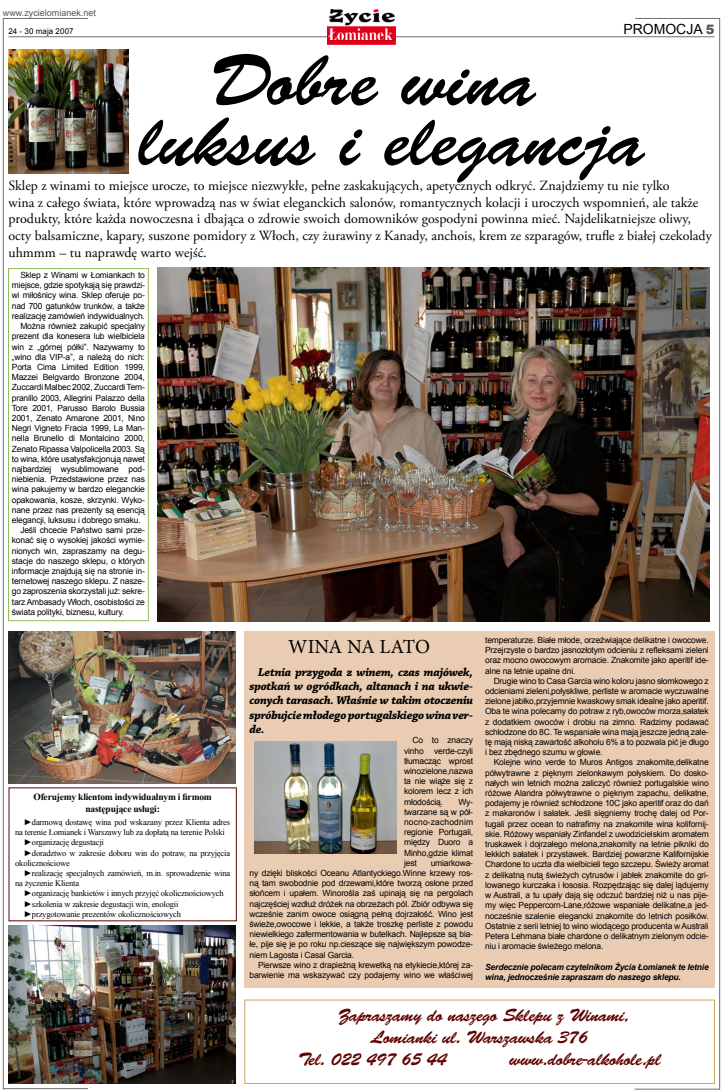
<style>
.page{position:relative;width:723px;height:1092px;background:#fff}
.page>*{position:absolute;margin:0;border:0;box-sizing:border-box;transform-origin:0 0}
.t1{font:72px "Brush Script Std";color:#000}
.t2{font:20px "Minion Pro";letter-spacing:-.01em;color:#000}
.t3{font:18px "Brush Script Std";letter-spacing:-.02em;color:#600200}
.t4{font:14px/16.8px "Adobe Garamond Pro";color:#000}
.t5{font:14px "Arial";color:#000}
.t6{font:italic 700 12px/14.4px "Chaparral Pro";letter-spacing:-.02em;color:#000;text-align:justify}
.t7{font:700 9.5px/11.4px "Times New Roman";letter-spacing:-.02em;color:#000;text-align:center}
.t8{font:9px "Arial";color:#5c554f}
.t9{font:8.5px/10.2px "Arial";letter-spacing:-.02em;color:#000;text-align:justify}
.t10{font:8.5px "Times New Roman";letter-spacing:-.02em;color:#000}
.t11{font:italic 700 8.5px/10.2px "Arial";letter-spacing:-.02em;color:#000}
.t12{font:8px "Arial";letter-spacing:.01em;color:#000}
.s1{font-weight:900;font-size:13px;color:#5c554f}
</style>
<div class="page">
<hr style="left:3px;top:19px;width:1px;height:1070px;background:#736d69">
<hr style="left:3px;top:1088px;width:85px;height:1px;background:#736d69">
<hr style="left:634px;top:1088px;width:86px;height:1px;background:#736d69">
<hr style="left:719px;top:18px;width:1px;height:1071px;background:#736d69">
<hr style="left:3px;top:18px;width:85px;height:1px;background:#736d69">
<hr style="left:635px;top:18px;width:85px;height:1px;background:#736d69">
<hr style="left:9px;top:36px;width:705px;height:1px;background:#736d69">
<img style="left:327px;top:10px;width:68px;height:35px">
<div style="left:244px;top:631px;width:470px;height:356px;background:#eaccb2"></div>
<img style="left:158px;top:267px;width:552px;height:354px">
<div style="left:8px;top:268px;width:141px;height:353px;border:1px solid #97bd5b"></div>
<img style="left:254px;top:741px;width:142px;height:112px">
<img style="left:9px;top:631px;width:227px;height:152px">
<img style="left:9px;top:49px;width:119px;height:124px">
<img style="left:9px;top:925px;width:227px;height:158px">
<p class="t8" style="left:3px;top:7px;width:95px">www.zycielomianek.net</p>
<p class="t12" style="left:9px;top:26px;width:67px">24 - 30 maja 2007</p>
<h3 class="t5" style="left:623px;top:20px;width:93px">PROMOCJA <span class="s1">5</span></h3>
<h1 class="t1" style="left:210px;top:41px;width:327px">Dobre wina</h1>
<h1 class="t1" style="left:78px;top:101px;width:568px">– luksus i elegancja</h1>
<p class="t4" style="left:9px;top:177px;width:705px">Sklep z winami to miejsce urocze, to miejsce niezwykłe, pełne zaskakujących, apetycznych odkryć. Znajdziemy tu nie tylko<br>wina z całego świata, które wprowadzą nas w świat eleganckich salonów, romantycznych kolacji i uroczych wspomnień, ale także produkty, które każda nowoczesna i dbająca o zdrowie swoich domowników gospodyni powinna mieć. Najdelikatniejsze oliwy, octy balsamiczne, kapary, suszone pomidory z Włoch, czy żurawiny z Kanady, anchois, krem ze szparagów, trufle z białej czekolady uhmmm – tu naprawdę warto wejść.</p>
<p class="t9" style="left:20px;top:270px;width:126px">Sklep z Winami w Łomiankach to</p>
<p class="t9" style="left:12px;top:280px;width:135px">miejsce, gdzie spotykają się prawdzi-</p>
<p class="t9" style="left:12px;top:290px;width:135px">wi miłośnicy wina. Sklep oferuje po-</p>
<p class="t9" style="left:12px;top:301px;width:135px">nad 700 gatunków trunków, a także</p>
<p class="t9" style="left:12px;top:311px;width:135px">realizację zamówień indywidualnych.</p>
<p class="t9" style="left:20px;top:321px;width:126px">Można również zakupić specjalny</p>
<p class="t9" style="left:12px;top:331px;width:135px">prezent dla konesera lub wielbiciela</p>
<p class="t9" style="left:12px;top:341px;width:135px">win z „górnej półki”. Nazywamy to</p>
<p class="t9" style="left:12px;top:352px;width:135px">„wino dla VIP-a”, a należą do nich:</p>
<p class="t9" style="left:12px;top:362px;width:135px">Porta Cima Limited Edition 1999,</p>
<p class="t9" style="left:12px;top:372px;width:135px">Mazzei Belgvardo Bronzone 2004,</p>
<p class="t9" style="left:12px;top:382px;width:135px">Zuccardi Malbec 2002, Zuccardi Tem-</p>
<p class="t9" style="left:12px;top:392px;width:135px">pranillo 2003, Allegrini Palazzo della</p>
<p class="t9" style="left:12px;top:403px;width:135px">Tore 2001, Parusso Barolo Bussia</p>
<p class="t9" style="left:12px;top:413px;width:135px">2001, Zenato Amarone 2001, Nino</p>
<p class="t9" style="left:12px;top:423px;width:135px">Negri Vigneto Fracia 1999, La Man-</p>
<p class="t9" style="left:12px;top:433px;width:135px">nella Brunello di Montalcino 2000,</p>
<p class="t9" style="left:12px;top:443px;width:135px">Zenato Ripassa Valpolicella 2003. Są</p>
<p class="t9" style="left:12px;top:454px;width:135px">to wina, które usatysfakcjonują nawet</p>
<p class="t9" style="left:12px;top:464px;width:135px">najbardziej wysublimowane pod-</p>
<p class="t9" style="left:12px;top:474px;width:135px">niebienia. Przedstawione przez nas</p>
<p class="t9" style="left:12px;top:484px;width:135px">wina pakujemy w bardzo eleganckie</p>
<p class="t9" style="left:12px;top:494px;width:135px">opakowania, kosze, skrzynki. Wyko-</p>
<p class="t9" style="left:12px;top:505px;width:135px">nane przez nas prezenty są esencją</p>
<p class="t9" style="left:12px;top:515px;width:130px">elegancji, luksusu i dobrego smaku.</p>
<p class="t9" style="left:20px;top:525px;width:126px">Jeśli chcecie Państwo sami prze-</p>
<p class="t9" style="left:12px;top:535px;width:135px">konać się o wysokiej jakości wymie-</p>
<p class="t9" style="left:12px;top:545px;width:135px">nionych win, zapraszamy na degu-</p>
<p class="t9" style="left:12px;top:556px;width:135px">stacje do naszego sklepu, o których</p>
<p class="t9" style="left:12px;top:566px;width:135px">informacje znajdują się na stronie in-</p>
<p class="t9" style="left:12px;top:576px;width:135px">ternetowej naszego sklepu. Z nasze-</p>
<p class="t9" style="left:12px;top:586px;width:135px">go zaproszenia skorzystali już: sekre-</p>
<p class="t9" style="left:12px;top:596px;width:135px">tarz Ambasady Włoch, osobistości ze</p>
<p class="t9" style="left:12px;top:607px;width:114px">świata polityki, biznesu, kultury.</p>
<p class="t7" style="left:33px;top:791px;width:180px">Oferujemy klientom indywidualnym i firmom następujące usługi:</p>
<p class="t10" style="left:24px;top:816px;width:208px">►darmową dostawę wina pod wskazany przez Klienta adres</p>
<p class="t10" style="left:15px;top:826px;width:211px">na terenie Łomianek i Warszawy lub za dopłatą na terenie Polski</p>
<p class="t10" style="left:24px;top:836px;width:82px">►organizację degustacji</p>
<p class="t10" style="left:24px;top:846px;width:208px">►doradztwo w zakresie doboru win do potraw, na przyjęcia</p>
<p class="t10" style="left:15px;top:857px;width:56px">okolicznościowe</p>
<p class="t10" style="left:24px;top:867px;width:208px">►realizację specjalnych zamówień, m.in. sprowadzenie wina</p>
<p class="t10" style="left:15px;top:877px;width:65px">na życzenie Klienta</p>
<p class="t10" style="left:24px;top:887px;width:202px">►organizację bankietów i innych przyjęć okolicznościowych</p>
<p class="t10" style="left:24px;top:897px;width:156px">►szkolenia w zakresie degustacji win, enologii</p>
<p class="t10" style="left:24px;top:908px;width:159px">►przygotowanie prezentów okolicznościowych</p>
<h2 class="t2" style="left:288px;top:632px;width:143px">WINA NA LATO</h2>
<h3 class="t6" style="left:249px;top:665px;width:225px;text-indent:9px">Letnia przygoda z winem, czas majówek, spotkań w ogródkach, altanach i na ukwie&shy;conych tarasach. Właśnie w takim otoczeniu spróbujcie młodego portugalskiego wina ver&shy;de.</h3>
<p class="t9" style="left:404px;top:735px;width:71px;text-indent:9px">Co to znaczy vinho verde-czyli tłumacząc wprost wino zielone,nazwa ta nie wiąże się z kolorem lecz z ich młodością.</p>
<p class="t9" style="left:404px;top:796px;width:71px;text-indent:54px">Wy&shy;twarzane są w pół&shy;nocno-zachodnim regionie Portugali, między Duoro a Minho,gdzie klimat jest</p>
<p class="t9" style="left:249px;top:857px;width:225px;text-indent:181px">umiarkowa&shy;ny dzięki bliskości Oceanu Atlantyckiego.Winne krzewy ros&shy;ną tam swobodnie pod drzewami,które tworzą osłone przed słońcem i upałem. Winorośla zaś upinają się na pergolach najczęściej wzdłuż dróżek na obrzeżach pól. Zbiór odbywa się wcześnie zanim owoce osiągną pełną dojrzałość. Wino jest świeże,owocowe i lekkie, a także troszkę perliste z powodu niewielkiego zafermentowania w butelkach. Najlepsze są bia&shy;łe, pije się je po roku np.cieszące się największym powodze&shy;niem Lagosta i Casal Garcia.</p>
<p class="t9" style="left:249px;top:959px;width:225px;text-align:right">Pierwsze wino z drapieżną krewetką na etykiecie,której za&shy;barwienie ma wskazywać czy podajemy wino we właściwej</p>
<p class="t9" style="left:485px;top:635px;width:225px">temperaturze. Białe młode, orzeźwiające delikatne i owocowe.<br>Przejrzyste o bardzo jasnozłotym odcieniu z refleksami zieleni oraz mocno owocowym aromacie. Znakomite jako aperitif ide&shy;alne na letnie upalne dni.</p>
<p class="t9" style="left:485px;top:675px;width:225px;text-indent:9px">Drugie wino to Casa Garcia wino koloru jasno słomkowego z odcieniami zieleni,połyskliwe, perliste w aromacie wyczuwalne zielone jabłko,przyjemnie kwaskowy smak idealne jako aperitif.<br>Oba te wina polecamy do potraw z ryb,owoców morza,sałatek z dodatkiem owoców i drobiu na zimno. Radzimy podawać schłodzone do 8C. Te wspaniałe wina mają jeszcze jedną zale&shy;tę mają niską zawartość alkoholu 6% a to pozwala pić je długo i bez zbędnego szumu w głowie.</p>
<p class="t9" style="left:485px;top:757px;width:225px;text-indent:9px">Kolejne wino verde to Muros Antigos znakomite,delikatne półwytrawne z pięknym zielonkawym połyskiem. Do dosko&shy;nałych win letnich można zaliczyć również portugalskie wino różowe Alandra półwytrawne o pięknym zapachu, delikatne, podajemy je również schłodzone 10C jako aperitif oraz do dań z makaronów i sałatek. Jeśli sięgniemy trochę dalej od Por&shy;tugali przez ocean to natrafimy na znakomite wina kolifornij&shy;skie. Różowy wspaniały Zinfandel z uwodzicielskim aromatem truskawek i dojrzałego melona,znakomity na letnie pikniki do lekkich sałatek i przystawek. Bardziej powarzne Kalifornijskie Chardone to uczta dla wielbicieli tego szczepu. Świeży aromat z delikatną nutą świeżych cytrusów i jabłek znakomite do gri&shy;lowanego kurczaka i łososia. Rozpędzając się dalej lądujemy w Australi, a tu upały dają się odczuć bardziej niż u nas pije&shy;my więc Peppercorn-Lane,różowe wspaniałe delikatne,a jed&shy;nocześnie szalenie elegancki znakomite do letnich posiłków.<br>Ostatnie z serii letniej to wino wiodącego producenta w Australi Petera Lehmana białe chardone o delikatnym zielonym odcie&shy;niu i aromacie świeżego melona.</p>
<p class="t11" style="left:485px;top:961px;width:225px">Serdecznie polecam czytelnikom Życia Łomianek te letnie wina, jednocześnie zapraszam do naszego sklepu.</p>
<h3 class="t3" style="left:338px;top:1005px;width:293px">Zapraszamy do naszego Sklepu z Winami,</h3>
<h3 class="t3" style="left:371px;top:1026px;width:218px">Łomianki ul. Warszawska 376</h3>
<h3 class="t3" style="left:298px;top:1048px;width:150px">Tel. 022 497 65 44</h3>
<h3 class="t3" style="left:510px;top:1048px;width:153px">www.dobre-alkohole.pl</h3>
</div>
